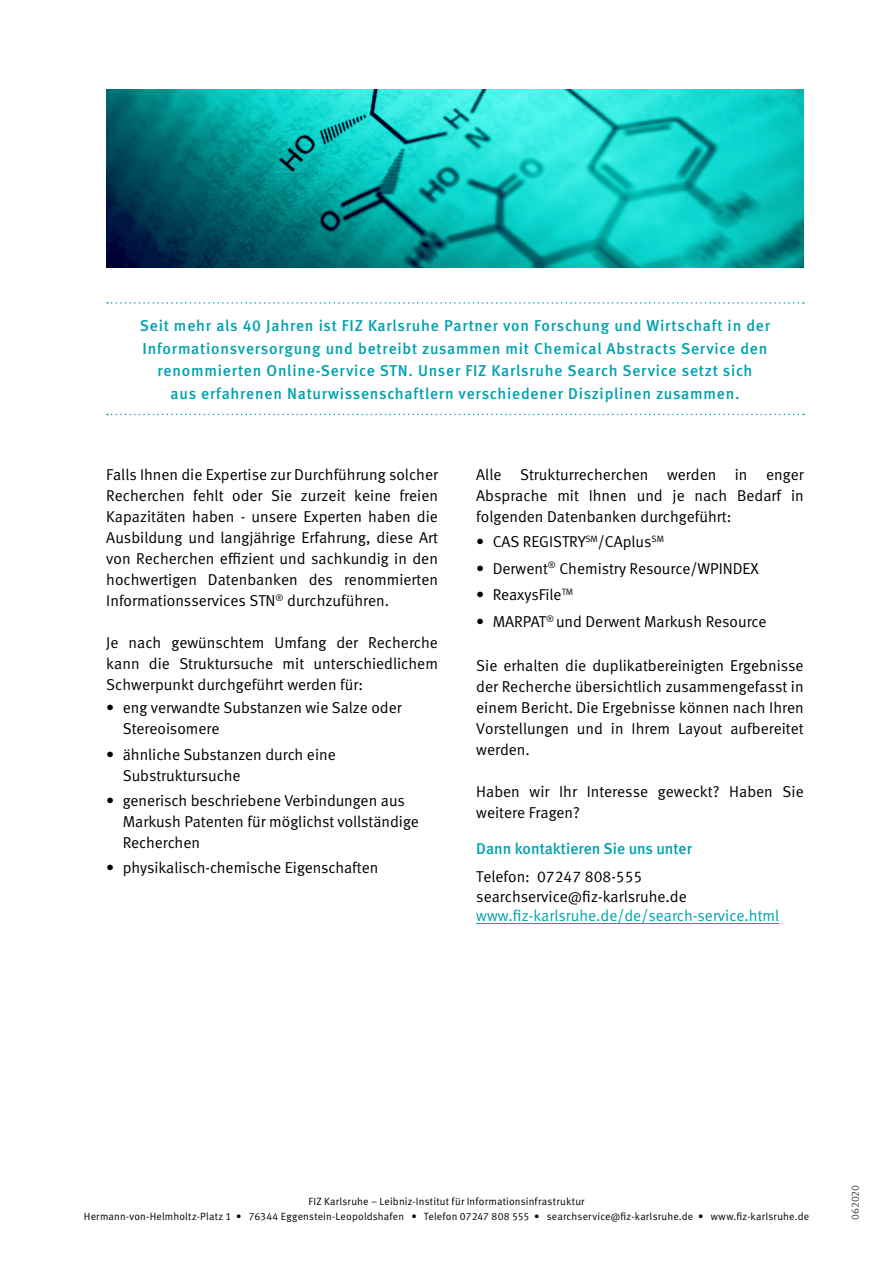
<style>
.page{position:relative;width:893px;height:1263px;background:#fff}
.page>*{position:absolute;margin:0;border:0;box-sizing:border-box;transform-origin:0 0}
.RS_Fliestext{font:15.75px/21px "Meta Normal LF";color:#000;text-align:justify}
.RS_Aufzählung{font:15.75px/21px "Meta Normal LF";color:#000}
.RS_Zwischenheadline{font:15.75px/22.5px "Meta Medium LF";letter-spacing:.05em;color:#00a1b1;text-align:center}
.RS_Fliestext-2{font:15.75px "Meta Normal LF";color:#00a1b1}
.RS_Fliestext_Bold{font:15.75px "Meta Medium LF";color:#00a1b1}
.t1{font:10.5px/15px "Meta Normal LF";letter-spacing:.015em;color:#000;text-align:center}
.t2{font:10.5px "Meta Normal LF";letter-spacing:.015em;color:#444346}
</style>
<div class="page">
<img style="left:106px;top:89px;width:698px;height:179px">
<svg style="left:107px;top:302px;width:697px;height:2px"></svg>
<svg style="left:107px;top:414px;width:697px;height:1px"></svg>
<hr style="left:476px;top:923px;width:303px;height:1px;background:#00a1b1">
<p class="RS_Zwischenheadline" style="left:140px;top:314px;width:632px">Seit mehr als 40 Jahren ist FIZ Karlsruhe Partner von Forschung und Wirtschaft in der Informationsversorgung und betreibt zusammen mit Chemical Abstracts Service den renommierten Online-Service STN. Unser FIZ Karlsruhe Search Service setzt sich<br>aus erfahrenen Naturwissenschaftlern verschiedener Disziplinen zusammen.</p>
<p class="RS_Fliestext" style="left:106px;top:464px;width:333px">Falls Ihnen die Expertise zur Durchführung solcher Recherchen fehlt oder Sie zurzeit keine freien Kapazitäten haben - unsere Experten haben die Ausbildung und langjährige Erfahrung, diese Art von Recherchen effizient und sachkundig in den hochwertigen Datenbanken des renommierten Informationsservices STN<sup>®</sup> durchzuführen.</p>
<p class="RS_Fliestext" style="left:106px;top:632px;width:333px">Je nach gewünschtem Umfang der Recherche kann die Struktursuche mit unterschiedlichem Schwerpunkt durchgeführt werden für:</p>
<p class="RS_Aufzählung" style="left:123px;top:697px;width:280px;text-indent:-17px">• eng verwandte Substanzen wie Salze oder<br>Stereoisomere</p>
<p class="RS_Aufzählung" style="left:123px;top:743px;width:214px;text-indent:-17px">• ähnliche Substanzen durch eine<br>Substruktursuche</p>
<p class="RS_Aufzählung" style="left:123px;top:790px;width:298px;text-indent:-17px">• generisch beschriebene Verbindungen aus<br>Markush Patenten für möglichst vollständige<br>Recherchen</p>
<p class="RS_Aufzählung" style="left:106px;top:857px;width:274px">• physikalisch-chemische Eigenschaften</p>
<p class="RS_Fliestext" style="left:476px;top:464px;width:329px">Alle Strukturrecherchen werden in enger Absprache mit Ihnen und je nach Bedarf in folgenden Datenbanken durchgeführt:</p>
<p class="RS_Aufzählung" style="left:476px;top:531px;width:189px">• CAS REGISTRY<sup>SM</sup>/CAplus<sup>SM</sup></p>
<p class="RS_Aufzählung" style="left:476px;top:557px;width:284px">• Derwent<sup>®</sup> Chemistry Resource/WPINDEX</p>
<p class="RS_Aufzählung" style="left:476px;top:584px;width:98px">• ReaxysFile<sup>TM</sup></p>
<p class="RS_Aufzählung" style="left:476px;top:611px;width:292px">• MARPAT<sup>®</sup> und Derwent Markush Resource</p>
<p class="RS_Fliestext" style="left:476px;top:655px;width:329px">Sie erhalten die duplikatbereinigten Ergebnisse der Recherche übersichtlich zusammengefasst in einem Bericht. Die Ergebnisse können nach Ihren Vorstellungen und in Ihrem Layout aufbereitet werden.</p>
<p class="RS_Fliestext" style="left:476px;top:781px;width:329px">Haben wir Ihr Interesse geweckt? Haben Sie weitere Fragen?</p>
<p class="RS_Fliestext_Bold" style="left:476px;top:840px;width:217px">Dann kontaktieren Sie uns unter</p>
<p class="RS_Fliestext" style="left:476px;top:866px;width:168px">Telefon: 07247 808-555</p>
<p class="RS_Fliestext" style="left:476px;top:886px;width:212px">searchservice@fiz-karlsruhe.de</p>
<p class="RS_Fliestext-2" style="left:476px;top:907px;width:305px">www.fiz-karlsruhe.de/de/search-service.html</p>
<p class="t1" style="left:84px;top:1193px;width:727px">FIZ Karlsruhe – Leibniz-Institut für Informationsinfrastruktur<br>Hermann-von-Helmholtz-Platz 1 • 76344 Eggenstein-Leopoldshafen • Telefon 07247 808 555 • searchservice@fiz-karlsruhe.de • www.fiz-karlsruhe.de</p>
<p class="t2" style="left:849px;top:1220px;width:37px;rotate:-90deg">062020</p>
</div>
